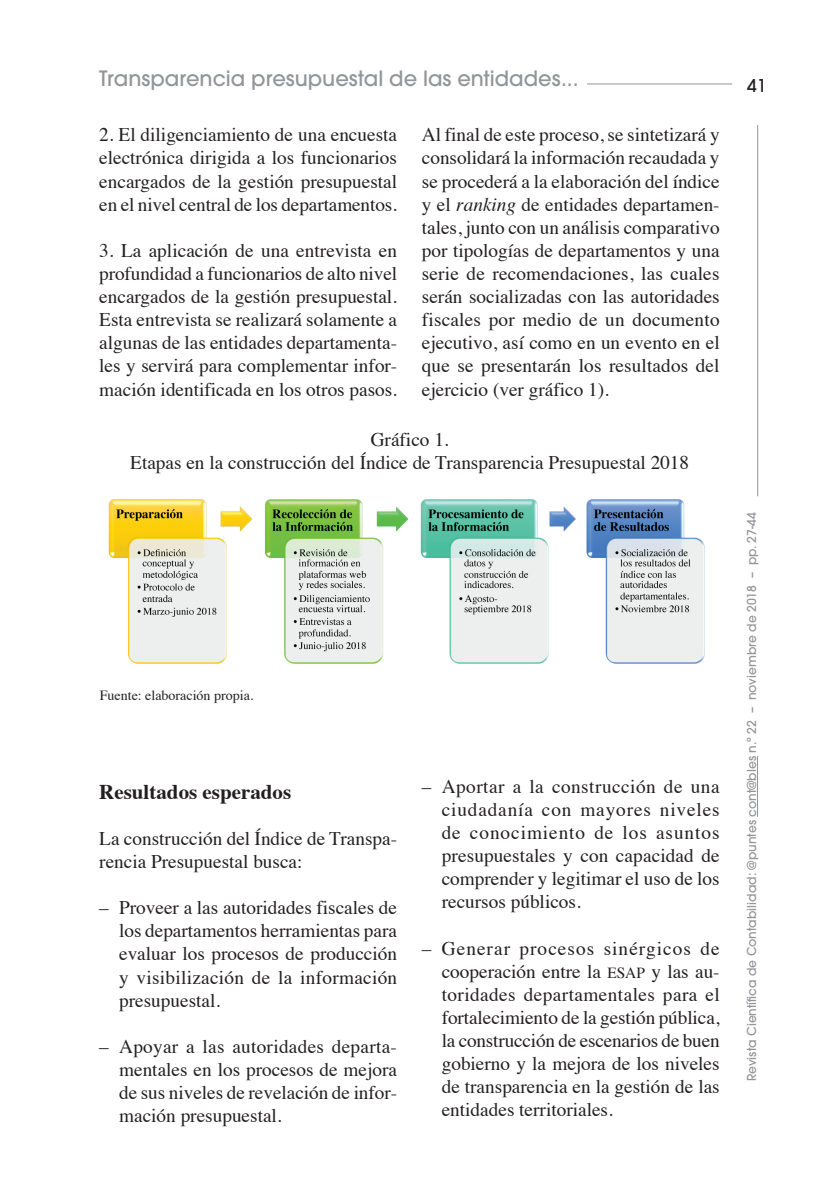
<style>
.page{position:relative;width:819px;height:1191px;background:#fff}
.page>*{position:absolute;margin:0;border:0;box-sizing:border-box;transform-origin:0 0}
.t1{font:500 21px "Avant Garde";color:#939598}
.t2{font:700 21px "Times";color:#231f20}
.t3{font:19.25px/23.1px "Times";color:#231f20;text-align:justify}
.t4{font:500 17.5px "Avant Garde";color:#231f20}
.t5{font:14px "Times";color:#231f20}
.t6{font:500 12.25px "Avant Garde";color:#939598}
.s1{font-style:italic}
.s2{font-family:"Times Roman SC800";font-size:15.4px}
</style>
<div class="page">
<hr style="left:757px;top:125px;width:1px;height:371px;background:#939598">
<hr style="left:757px;top:756px;width:1px;height:60px;background:#939598">
<hr style="left:587px;top:84px;width:145px;height:1px;background:#939598">
<img style="left:108px;top:499px;width:597px;height:165px">
<p class="t1" style="left:99px;top:65px;width:480px">Transparencia presupuestal de las entidades...</p>
<p class="t3" style="left:99px;top:122px;width:299px">2. El diligenciamiento de una encuesta electrónica dirigida a los funcionarios encargados de la gestión presupuestal en el nivel central de los departamentos.</p>
<p class="t3" style="left:99px;top:237px;width:299px">3. La aplicación de una entrevista en profundidad a funcionarios de alto nivel encargados de la gestión presupuestal.<br>Esta entrevista se realizará solamente a algunas de las entidades departamenta&shy;les y servirá para complementar infor&shy;mación identificada en los otros pasos.</p>
<p class="t3" style="left:422px;top:122px;width:299px">Al final de este proceso, se sintetizará y consolidará la información recaudada y se procederá a la elaboración del índice y el <span class="s1">ranking</span> de entidades departamen&shy;tales, junto con un análisis comparativo por tipologías de departamentos y una serie de recomendaciones, las cuales serán socializadas con las autoridades fiscales por medio de un documento ejecutivo, así como en un evento en el que se presentarán los resultados del ejercicio (ver gráfico 1).</p>
<p class="t3" style="left:130px;top:426px;width:560px;text-align:center">Gráfico 1.<br>Etapas en la construcción del Índice de Transparencia Presupuestal 2018</p>
<p class="t5" style="left:100px;top:682px;width:155px">Fuente: elaboración propia.</p>
<p class="t2" style="left:99px;top:771px;width:193px">Resultados esperados</p>
<p class="t3" style="left:99px;top:825px;width:299px">La construcción del Índice de Transpa&shy;rencia Presupuestal busca:</p>
<p class="t3" style="left:119px;top:894px;width:279px;text-indent:-20px">– Proveer a las autoridades fiscales de los departamentos herramientas para evaluar los procesos de producción y visibilización de la información presupuestal.</p>
<p class="t3" style="left:119px;top:1033px;width:279px;text-indent:-20px">– Apoyar a las autoridades departa&shy;mentales en los procesos de mejora de sus niveles de revelación de infor&shy;mación presupuestal.</p>
<p class="t3" style="left:441px;top:773px;width:279px;text-indent:-20px">– Aportar a la construcción de una ciudadanía con mayores niveles de conocimiento de los asuntos presupuestales y con capacidad de comprender y legitimar el uso de los recursos públicos.</p>
<p class="t3" style="left:441px;top:935px;width:279px;text-indent:-20px">– Generar procesos sinérgicos de cooperación entre la <span class="s2">ESAP</span> y las au&shy;toridades departamentales para el fortalecimiento de la gestión pública, la construcción de escenarios de buen gobierno y la mejora de los niveles de transparencia en la gestión de las entidades territoriales.</p>
<p class="t4" style="left:747px;top:75px;width:21px">41</p>
<p class="t6" style="left:744px;top:1081px;width:570px;rotate:-90deg">Revista Científica de Contabilidad: @puntes cont@bles n.º 22 – noviembre de 2018 – pp. 27-44</p>
</div>
